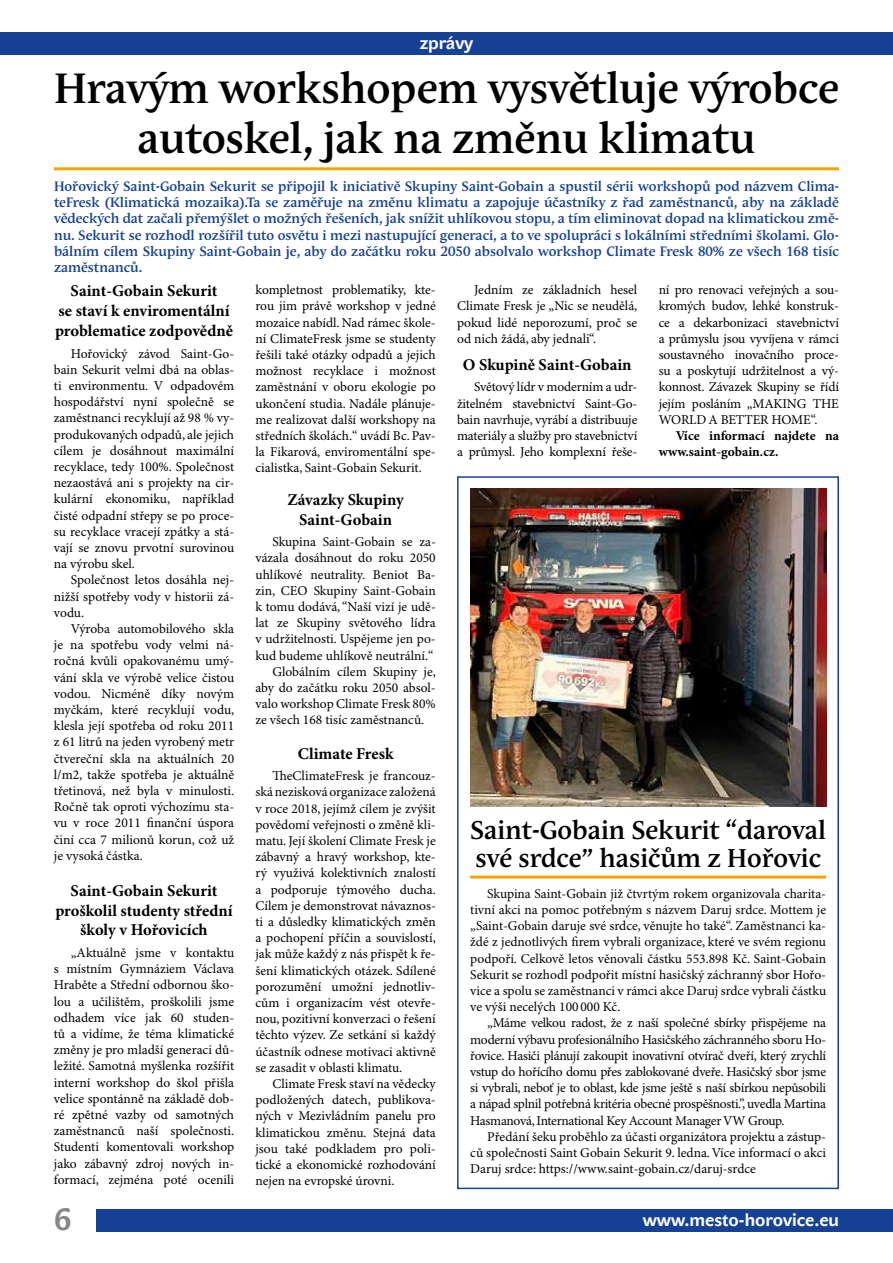
<style>
.page{position:relative;width:893px;height:1263px;background:#fff}
.page>*{position:absolute;margin:0;border:0;box-sizing:border-box;transform-origin:0 0}
.t1{font:700 42px/50.4px "Andulka Book Pro";letter-spacing:-.005em;color:#000;text-align:center}
.t2{font:700 30px "Abc Green";color:#878787}
.t3{font:700 25.5px/28.5px "Andulka Book Pro";color:#000}
.t4{font:700 18px "Abc Green";color:#fff}
.t5{font:700 16.5px/19.8px "Minion Pro";color:#000;text-align:center}
.t6{font:13.5px/16.2px "Minion Pro";letter-spacing:-.005em;color:#000;text-align:justify}
.t7{font:700 13.5px/16.2px "Andulka Book Pro";color:#164194;text-align:justify}
.t8{font:700 13.5px/16.2px "Minion Pro";color:#000}
</style>
<div class="page">
<div style="left:0;top:32px;width:893px;height:22px;background:#164194"></div>
<div style="left:97px;top:1209px;width:796px;height:22px;background:#164194"></div>
<hr style="left:54px;top:167px;width:785px;height:3px;background:#f6a200">
<div style="left:457px;top:476px;width:382px;height:713px;border:2px solid #164194"></div>
<img style="left:470px;top:489px;width:356px;height:317px">
<hr style="left:470px;top:875px;width:356px;height:3px;background:#f6a200">
<h3 class="t4" style="left:420px;top:33px;width:55px">zprávy</h3>
<h1 class="t1" style="left:54px;top:63px;width:786px">Hravým workshopem vysvětluje výrobce autoskel, jak na změnu klimatu</h1>
<p class="t7" style="left:54px;top:178px;width:786px">Hořovický Saint-Gobain Sekurit se připojil k iniciativě Skupiny Saint-Gobain a spustil sérii workshopů pod názvem Clima&shy;teFresk (Klimatická mozaika).Ta se zaměřuje na změnu klimatu a zapojuje účastníky z řad zaměstnanců, aby na základě vědeckých dat začali přemýšlet o možných řešeních, jak snížit uhlíkovou stopu, a tím eliminovat dopad na klimatickou změ&shy;nu. Sekurit se rozhodl rozšířil tuto osvětu i mezi nastupující generaci, a to ve spolupráci s lokálními středními školami. Glo&shy;bálním cílem Skupiny Saint-Gobain je, aby do začátku roku 2050 absolvalo workshop Climate Fresk 80% ze všech 168 tisíc zaměstnanců.</p>
<p class="t5" style="left:55px;top:282px;width:179px">Saint-Gobain Sekurit<br>se staví k enviromentální problematice zodpovědně</p>
<p class="t6" style="left:54px;top:346px;width:182px;text-indent:17px">Hořovický závod Saint-Go&shy;bain Sekurit velmi dbá na oblas&shy;ti environmentu. V odpadovém hospodářství nyní společně se zaměstnanci recyklují až 98 % vy&shy;produkovaných odpadů, ale jejich cílem je dosáhnout maximální recyklace, tedy 100%. Společnost nezaostává ani s projekty na cir&shy;kulární ekonomiku, například čisté odpadní střepy se po proce&shy;su recyklace vracejí zpátky a stá&shy;vají se znovu prvotní surovinou na výrobu skel.</p>
<p class="t6" style="left:54px;top:572px;width:182px;text-indent:17px">Společnost letos dosáhla nej&shy;nižší spotřeby vody v historii zá&shy;vodu.</p>
<p class="t6" style="left:54px;top:621px;width:182px;text-indent:17px">Výroba automobilového skla je na spotřebu vody velmi ná&shy;ročná kvůli opakovanému umý&shy;vání skla ve výrobě velice čistou vodou. Nicméně díky novým myčkám, které recyklují vodu, klesla její spotřeba od roku 2011 z 61 litrů na jeden vyrobený metr čtvereční skla na aktuálních 20 l/m2, takže spotřeba je aktuálně třetinová, než byla v minulosti.<br>Ročně tak oproti výchozímu sta&shy;vu v roce 2011 finanční úspora činí cca 7 milionů korun, což už je vysoká částka.</p>
<p class="t5" style="left:55px;top:881px;width:179px">Saint-Gobain Sekurit proškolil studenty střední školy v Hořovicích</p>
<p class="t6" style="left:54px;top:945px;width:182px;text-indent:17px">„Aktuálně jsme v kontaktu s místním Gymnáziem Václava Hraběte a Střední odbornou ško&shy;lou a učilištěm, proškolili jsme odhadem více jak 60 studen&shy;tů a vidíme, že téma klimatické změny je pro mladší generaci dů&shy;ležité. Samotná myšlenka rozšířit interní workshop do škol přišla velice spontánně na základě dob&shy;ré zpětné vazby od samotných zaměstnanců naší společnosti.<br>Studenti komentovali workshop jako zábavný zdroj nových in&shy;formací, zejména poté ocenili</p>
<p class="t6" style="left:255px;top:282px;width:182px">kompletnost problematiky, kte&shy;rou jim právě workshop v jedné mozaice nabídl. Nad rámec škole&shy;ní ClimateFresk jsme se studenty řešili také otázky odpadů a jejich možnost recyklace i možnost zaměstnání v oboru ekologie po ukončení studia. Nadále plánuje&shy;me realizovat další workshopy na středních školách.“ uvádí Bc. Pav&shy;la Fikarová, enviromentální spe&shy;cialistka, Saint-Gobain Sekurit.</p>
<p class="t5" style="left:287px;top:490px;width:118px">Závazky Skupiny<br>Saint-Gobain</p>
<p class="t6" style="left:272px;top:534px;width:165px">Skupina Saint-Gobain se za-</p>
<p class="t6" style="left:255px;top:550px;width:182px">vázala dosáhnout do roku 2050</p>
<p class="t6" style="left:255px;top:567px;width:182px">uhlíkové neutrality. Beniot Ba-</p>
<p class="t6" style="left:255px;top:583px;width:182px">zin, CEO Skupiny Saint-Gobain</p>
<p class="t6" style="left:255px;top:599px;width:182px">k tomu dodává, “Naší vizí je udě-</p>
<p class="t6" style="left:255px;top:615px;width:182px">lat ze Skupiny světového lídra</p>
<p class="t6" style="left:255px;top:631px;width:182px">v udržitelnosti. Uspějeme jen po-</p>
<p class="t6" style="left:255px;top:648px;width:180px">kud budeme uhlíkově neutrální.“</p>
<p class="t6" style="left:272px;top:664px;width:165px">Globálním cílem Skupiny je,</p>
<p class="t6" style="left:255px;top:680px;width:182px">aby do začátku roku 2050 absol-</p>
<p class="t6" style="left:255px;top:696px;width:182px">valo workshop Climate Fresk 80%</p>
<p class="t6" style="left:255px;top:712px;width:170px">ze všech 168 tisíc zaměstnanců.</p>
<p class="t5" style="left:298px;top:744px;width:97px">Climate Fresk</p>
<p class="t6" style="left:255px;top:768px;width:182px;text-indent:17px">TheClimateFresk je francouz&shy;ská nezisková organizace založená v roce 2018, jejímž cílem je zvýšit povědomí veřejnosti o změně kli&shy;matu. Její školení Climate Fresk je zábavný a hravý workshop, kte&shy;rý využivá kolektivních znalostí a podporuje týmového ducha.<br>Cílem je demonstrovat návaznos&shy;ti a důsledky klimatických změn a pochopení příčin a souvislostí, jak může každý z nás přispět k ře&shy;šení klimatických otázek. Sdílené porozumění umožní jednotliv&shy;cům i organizacím vést otevře&shy;nou, pozitivní konverzaci o řešení těchto výzev. Ze setkání si každý účastník odnese motivaci aktivně se zasadit v oblasti klimatu.</p>
<p class="t6" style="left:255px;top:1076px;width:182px;text-indent:17px">Climate Fresk staví na vědecky podložených datech, publikova&shy;ných v Mezivládním panelu pro klimatickou změnu. Stejná data jsou také podkladem pro poli&shy;tické a ekonomické rozhodování nejen na evropské úrovni.</p>
<p class="t6" style="left:659px;top:282px;width:182px">ní pro renovaci veřejných a sou&shy;kromých budov, lehké konstruk&shy;ce a dekarbonizaci stavebnictví a průmyslu jsou vyvíjena v rámci soustavného inovačního proce&shy;su a poskytují udržitelnost a vý&shy;konnost. Závazek Skupiny se řídí jejím posláním „MAKING THE WORLD A BETTER HOME“.</p>
<p class="t8" style="left:659px;top:428px;width:182px;text-indent:17px">Více informací najdete na www.saint-gobain.cz.</p>
<p class="t6" style="left:457px;top:282px;width:182px;text-indent:17px">Jedním ze základních hesel Climate Fresk je „Nic se neudělá, pokud lidé neporozumí, proč se od nich žádá, aby jednali“.</p>
<p class="t5" style="left:463px;top:355px;width:170px">O Skupině Saint-Gobain</p>
<p class="t6" style="left:457px;top:379px;width:182px;text-indent:17px">Světový lídr v moderním a udr&shy;žitelném stavebnictví Saint-Go&shy;bain navrhuje, vyrábí a distribuuje materiály a služby pro stavebnictví a průmysl. Jeho komplexní řeše-</p>
<h3 class="t3" style="left:470px;top:816px;width:357px">Saint-Gobain Sekurit “daroval své srdce” hasičům z Hořovic</h3>
<p class="t6" style="left:470px;top:886px;width:357px;text-indent:17px">Skupina Saint-Gobain již čtvrtým rokem organizovala charita&shy;tivní akci na pomoc potřebným s názvem Daruj srdce. Mottem je „Saint-Gobain daruje své srdce, věnujte ho také“. Zaměstnanci ka&shy;ždé z jednotlivých firem vybrali organizace, které ve svém regionu podpoří. Celkově letos věnovali částku 553.898 Kč. Saint-Gobain Sekurit se rozhodl podpořit místní hasičský záchranný sbor Hořo&shy;vice a spolu se zaměstnanci v rámci akce Daruj srdce vybrali částku ve výši necelých 100 000 Kč.</p>
<p class="t6" style="left:470px;top:1015px;width:357px;text-indent:17px">„Máme velkou radost, že z naší společné sbírky přispějeme na moderní výbavu profesionálního Hasičského záchranného sboru Ho&shy;řovice. Hasiči plánují zakoupit inovativní otvírač dveří, který zrychlí vstup do hořícího domu přes zablokované dveře. Hasičský sbor jsme si vybrali, neboť je to oblast, kde jsme ještě s naší sbírkou nepůsobili a nápad splnil potřebná kritéria obecné prospěšnosti.”, uvedla Martina Hasmanová, International Key Account Manager VW Group.</p>
<p class="t6" style="left:470px;top:1129px;width:357px;text-indent:17px">Předání šeku proběhlo za účasti organizátora projektu a zástup&shy;ců společnosti Saint Gobain Sekurit 9. ledna. Více informací o akci Daruj srdce: https://www.saint-gobain.cz/daruj-srdce</p>
<h2 class="t2" style="left:54px;top:1202px;width:19px">6</h2>
<h3 class="t4" style="left:643px;top:1209px;width:198px">www.mesto-horovice.eu</h3>
</div>
